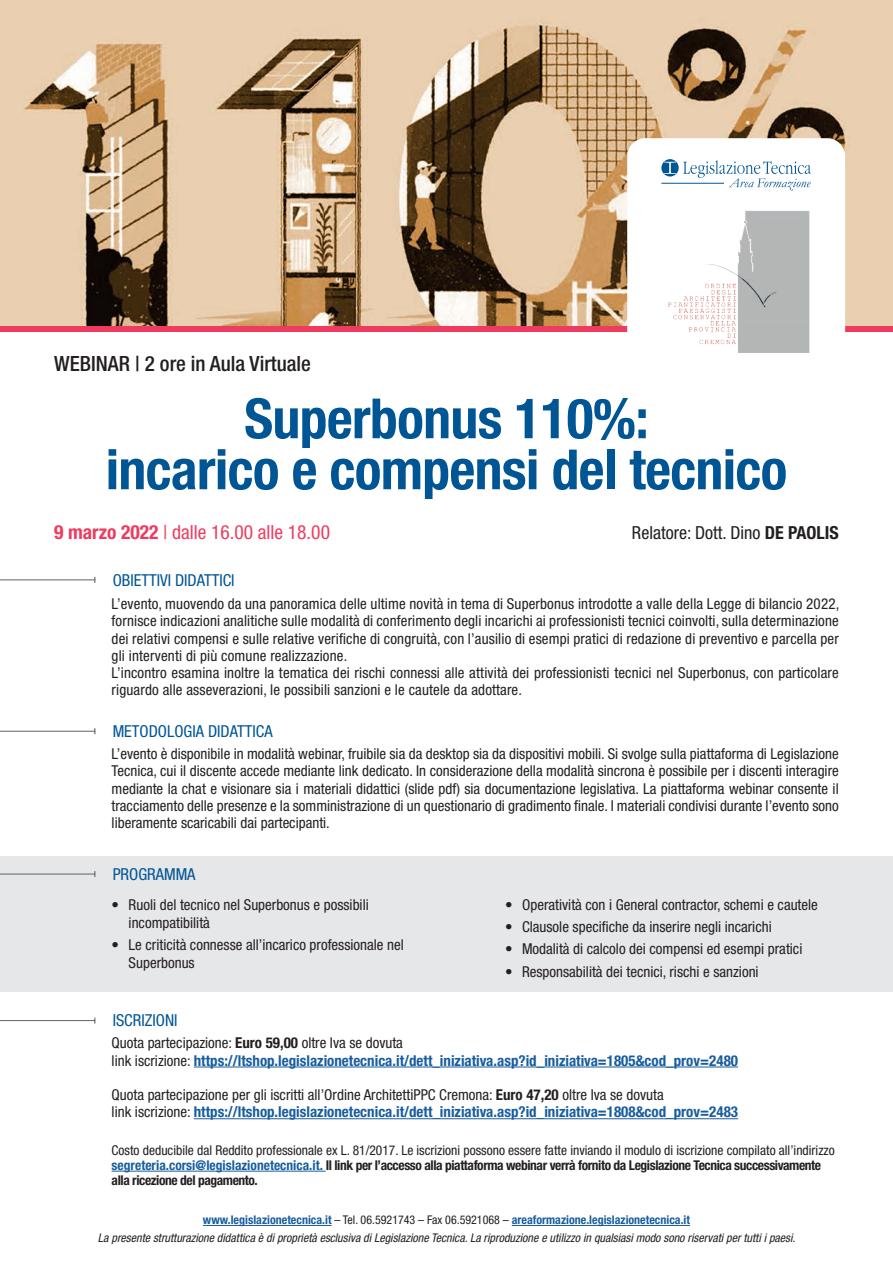
<style>
.page{position:relative;width:893px;height:1263px;background:#fff}
.page>*{position:absolute;margin:0;border:0;box-sizing:border-box;transform-origin:0 0}
.t1{font:700 condensed 55.5px/51px "Helvetica Neue LT Pro";letter-spacing:-.01em;color:#005595;text-align:center}
.t2{font:500 condensed 21px "Helvetica Neue LT Pro";color:#231f20}
.t3{font:condensed 19.5px "Helvetica Neue LT Pro";color:#ee3b5f}
.t4{font:condensed 18px "Helvetica Neue LT Pro";color:#231f20}
.t5{font:condensed 16.5px "Helvetica Neue LT Pro";color:#005595}
.t6{font:condensed 15px/17.2px "Helvetica Neue LT Pro";letter-spacing:.01em;color:#231f20}
.t7{font:700 condensed 15px/17.2px "Helvetica Neue LT Pro";color:#175d9e}
.t8{font:condensed 13.5px/15px "Helvetica Neue LT Pro";color:#231f20}
.t9{font:italic condensed 12px/18px "Helvetica Neue LT Pro";color:#231f20;text-align:center}
.s1{font-weight:700}
.s2{font-weight:400;color:#231f20}
.s3{color:#231f20}
.s4{font-weight:700;color:#175d9e}
.s5{font-weight:700;font-style:normal;color:#175d9e}
.s6{font-style:normal}
</style>
<div class="page">
<img style="left:0;top:0;width:893px;height:327px">
<hr style="left:203px;top:1225px;width:129px;height:1px;background:#175d9e">
<hr style="left:512px;top:1225px;width:178px;height:1px;background:#175d9e">
<div style="left:0;top:327px;width:893px;height:5px;background:#ee3b5f"></div>
<div style="left:0;top:857px;width:893px;height:135px;background:#e6e7e9"></div>
<hr style="left:0;top:874px;width:95px;height:1px;background:#636366">
<hr style="left:0;top:579px;width:95px;height:1px;background:#636366">
<hr style="left:0;top:731px;width:95px;height:1px;background:#636366">
<svg style="left:627px;top:138px;width:218px;height:215px"></svg>
<svg style="left:661px;top:159px;width:150px;height:31px"></svg>
<hr style="left:661px;top:183px;width:63px;height:1px;background:#005595">
<img style="left:663px;top:211px;width:146px;height:142px">
<hr style="left:194px;top:1066px;width:544px;height:1px;background:#175d9e">
<hr style="left:194px;top:1118px;width:544px;height:1px;background:#175d9e">
<hr style="left:112px;top:1171px;width:214px;height:1px;background:#175d9e">
<hr style="left:0;top:1020px;width:95px;height:1px;background:#636366">
<h2 class="t2" style="left:54px;top:351px;width:258px">WEBINAR | 2 ore in Aula Virtuale</h2>
<h1 class="t1" style="left:106px;top:392px;width:683px">Superbonus 110%:<br>incarico e compensi del tecnico</h1>
<h3 class="t3" style="left:54px;top:521px;width:278px"><span class="s1">9 marzo 2022</span> | dalle 16.00 alle 18.00</h3>
<p class="t4" style="left:632px;top:522px;width:208px">Relatore: Dott. Dino <span class="s1">DE PAOLIS</span></p>
<p class="t5" style="left:113px;top:570px;width:123px">OBIETTIVI DIDATTICI</p>
<p class="t6" style="left:112px;top:595px;width:729px">L’evento, muovendo da una panoramica delle ultime novità in tema di Superbonus introdotte a valle della Legge di bilancio 2022, fornisce indicazioni analitiche sulle modalità di conferimento degli incarichi ai professionisti tecnici coinvolti, sulla determinazione dei relativi compensi e sulle relative verifiche di congruità, con l’ausilio di esempi pratici di redazione di preventivo e parcella per gli interventi di più comune realizzazione.<br>L’incontro esamina inoltre la tematica dei rischi connessi alle attività dei professionisti tecnici nel Superbonus, con particolare riguardo alle asseverazioni, le possibili sanzioni e le cautele da adottare.</p>
<p class="t5" style="left:113px;top:722px;width:161px">METODOLOGIA DIDATTICA</p>
<p class="t6" style="left:112px;top:745px;width:729px;text-align:justify">L’evento è disponibile in modalità webinar, fruibile sia da desktop sia da dispositivi mobili. Si svolge sulla piattaforma di Legislazione Tecnica, cui il discente accede mediante link dedicato. In considerazione della modalità sincrona è possibile per i discenti interagire mediante la chat e visionare sia i materiali didattici (slide pdf) sia documentazione legislativa. La piattaforma webinar consente il tracciamento delle presenze e la somministrazione di un questionario di gradimento finale. I materiali condivisi durante l’evento sono liberamente scaricabili dai partecipanti.</p>
<p class="t5" style="left:113px;top:864px;width:84px">PROGRAMMA</p>
<p class="t6" style="left:129px;top:895px;width:242px;line-height:18px;text-indent:-17px">• Ruoli del tecnico nel Superbonus e possibili incompatibilità</p>
<p class="t6" style="left:129px;top:936px;width:277px;line-height:18px;text-indent:-17px">• Le criticità connesse all’incarico professionale nel<br>Superbonus</p>
<p class="t6" style="left:505px;top:896px;width:314px">• Operatività con i General contractor, schemi e cautele</p>
<p class="t6" style="left:505px;top:918px;width:268px">• Clausole specifiche da inserire negli incarichi</p>
<p class="t6" style="left:505px;top:940px;width:299px">• Modalità di calcolo dei compensi ed esempi pratici</p>
<p class="t6" style="left:505px;top:962px;width:255px">• Responsabilità dei tecnici, rischi e sanzioni</p>
<p class="t5" style="left:113px;top:1011px;width:66px">ISCRIZIONI</p>
<p class="t7" style="left:112px;top:1034px;width:628px"><span class="s2">Quota partecipazione:</span> <span class="s3">Euro 59,00</span> <span class="s2">oltre Iva se dovuta<br>link iscrizione:</span> https://ltshop.legislazionetecnica.it/dett_iniziativa.asp?id_iniziativa=1805&amp;cod_prov=2480</p>
<p class="t6" style="left:112px;top:1086px;width:628px">Quota partecipazione per gli iscritti all’Ordine ArchitettiPPC Cremona: <span class="s1">Euro 47,20</span> oltre Iva se dovuta<br>link iscrizione: <span class="s4">https://ltshop.legislazionetecnica.it/dett_iniziativa.asp?id_iniziativa=1808&amp;cod_prov=2483</span></p>
<p class="t8" style="left:112px;top:1142px;width:725px">Costo deducibile dal Reddito professionale ex L. 81/2017. Le iscrizioni possono essere fatte inviando il modulo di iscrizione compilato all’indirizzo <span class="s4">segreteria.corsi@legislazionetecnica.it.</span> <span class="s1">Il link per l’accesso alla piattaforma webinar verrà fornito da Legislazione Tecnica successivamente alla ricezione del pagamento.</span></p>
<p class="t9" style="left:98px;top:1211px;width:699px"><span class="s5">www.legislazionetecnica.it</span> <span class="s6">– Tel. 06.5921743 – Fax 06.5921068 –</span> <span class="s5">areaformazione.legislazionetecnica.it<br></span>La presente strutturazione didattica è di proprietà esclusiva di Legislazione Tecnica. La riproduzione e utilizzo in qualsiasi modo sono riservati per tutti i paesi.</p>
</div>
